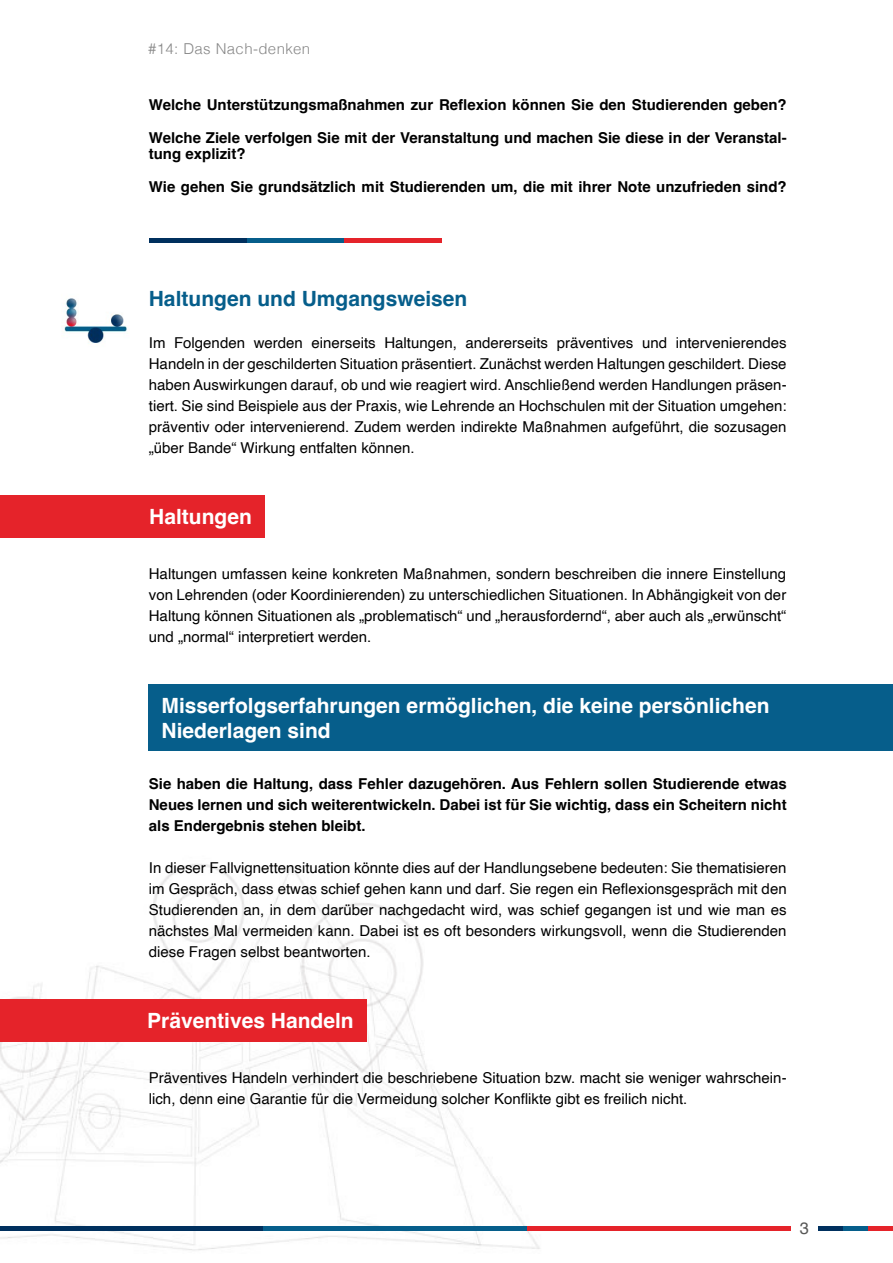
<style>
.page{position:relative;width:893px;height:1263px;background:#fff}
.page>*{position:absolute;margin:0;border:0;box-sizing:border-box;transform-origin:0 0}
.H2_blau{font:700 21px "Helvetica";color:#fff}
.H2_Sub{font:700 21px "Helvetica";color:#065e8b}
.t1{font:16.5px "Helvetica";color:#575756}
.p_copy{font:15px/21px "Helvetica";color:#000;text-align:justify}
.p_copy_bold{font:700 15px/21px "Helvetica";color:#000;text-align:justify}
.t2{font:300 15px "Helvetica";letter-spacing:.025em;color:#878787}
</style>
<div class="page">
<img style="left:0;top:864px;width:571px;height:387px">
<hr style="left:818px;top:1226px;width:25px;height:4px;background:#00305e">
<hr style="left:843px;top:1226px;width:26px;height:4px;background:#065e8b">
<hr style="left:869px;top:1226px;width:24px;height:4px;background:#e5232a">
<hr style="left:0;top:1226px;width:264px;height:4px;background:#00305e">
<hr style="left:264px;top:1226px;width:263px;height:4px;background:#065e8b">
<hr style="left:527px;top:1226px;width:264px;height:4px;background:#e5232a">
<div style="left:0;top:495px;width:265px;height:42px;background:#e5232a"></div>
<hr style="left:247px;top:239px;width:97px;height:4px;background:#065e8b">
<hr style="left:344px;top:239px;width:98px;height:4px;background:#e5232a">
<hr style="left:149px;top:239px;width:98px;height:4px;background:#00305e">
<img style="left:64px;top:298px;width:63px;height:46px">
<div style="left:149px;top:684px;width:744px;height:66px;background:#065e8b"></div>
<div style="left:0;top:999px;width:367px;height:42px;background:#e5232a"></div>
<p class="t2" style="left:148px;top:36px;width:164px">#14: Das Nach-denken</p>
<p class="p_copy_bold" style="left:149px;top:96px;width:639px">Welche Unterstützungsmaßnahmen zur Reflexion können Sie den Studierenden geben?</p>
<p class="p_copy_bold" style="left:149px;top:131px;width:639px;line-height:16.5px">Welche Ziele verfolgen Sie mit der Veranstaltung und machen Sie diese in der Veranstal&shy;tung explizit?</p>
<p class="p_copy_bold" style="left:149px;top:178px;width:639px">Wie gehen Sie grundsätzlich mit Studierenden um, die mit ihrer Note unzufrieden sind?</p>
<h2 class="H2_Sub" style="left:149px;top:286px;width:320px">Haltungen und Umgangsweisen</h2>
<p class="p_copy" style="left:149px;top:333px;width:639px">Im Folgenden werden einerseits Haltungen, andererseits präventives und intervenierendes Handeln in der geschilderten Situation präsentiert. Zunächst werden Haltungen geschildert. Diese haben Auswirkungen darauf, ob und wie reagiert wird. Anschließend werden Handlungen präsen&shy;tiert. Sie sind Beispiele aus der Praxis, wie Lehrende an Hochschulen mit der Situation umgehen: präventiv oder intervenierend. Zudem werden indirekte Maßnahmen aufgeführt, die sozusagen „über Bande“ Wirkung entfalten können.</p>
<h2 class="H2_blau" style="left:149px;top:504px;width:104px">Haltungen</h2>
<p class="p_copy" style="left:149px;top:564px;width:639px">Haltungen umfassen keine konkreten Maßnahmen, sondern beschreiben die innere Einstellung von Lehrenden (oder Koordinierenden) zu unterschiedlichen Situationen. In Abhängigkeit von der Haltung können Situationen als „problematisch“ und „herausfordernd“, aber auch als „erwünscht“ und „normal“ interpretiert werden.</p>
<h2 class="H2_blau" style="left:162px;top:692px;width:610px">Misserfolgserfahrungen ermöglichen, die keine persönlichen</h2>
<h2 class="H2_blau" style="left:162px;top:718px;width:171px">Niederlagen sind</h2>
<p class="p_copy_bold" style="left:149px;top:775px;width:639px">Sie haben die Haltung, dass Fehler dazugehören. Aus Fehlern sollen Studierende etwas Neues lernen und sich weiterentwickeln. Dabei ist für Sie wichtig, dass ein Scheitern nicht als Endergebnis stehen bleibt.</p>
<p class="p_copy" style="left:149px;top:858px;width:639px">In dieser Fallvignettensituation könnte dies auf der Handlungsebene bedeuten: Sie thematisieren im Gespräch, dass etwas schief gehen kann und darf. Sie regen ein Reflexionsgespräch mit den Studierenden an, in dem darüber nachgedacht wird, was schief gegangen ist und wie man es nächstes Mal vermeiden kann. Dabei ist es oft besonders wirkungsvoll, wenn die Studierenden diese Fragen selbst beantworten.</p>
<h2 class="H2_blau" style="left:147px;top:1008px;width:208px">Präventives Handeln</h2>
<p class="p_copy" style="left:149px;top:1068px;width:639px">Präventives Handeln verhindert die beschriebene Situation bzw. macht sie weniger wahrschein&shy;lich, denn eine Garantie für die Vermeidung solcher Konflikte gibt es freilich nicht.</p>
<p class="t1" style="left:800px;top:1215px;width:11px">3</p>
</div>
